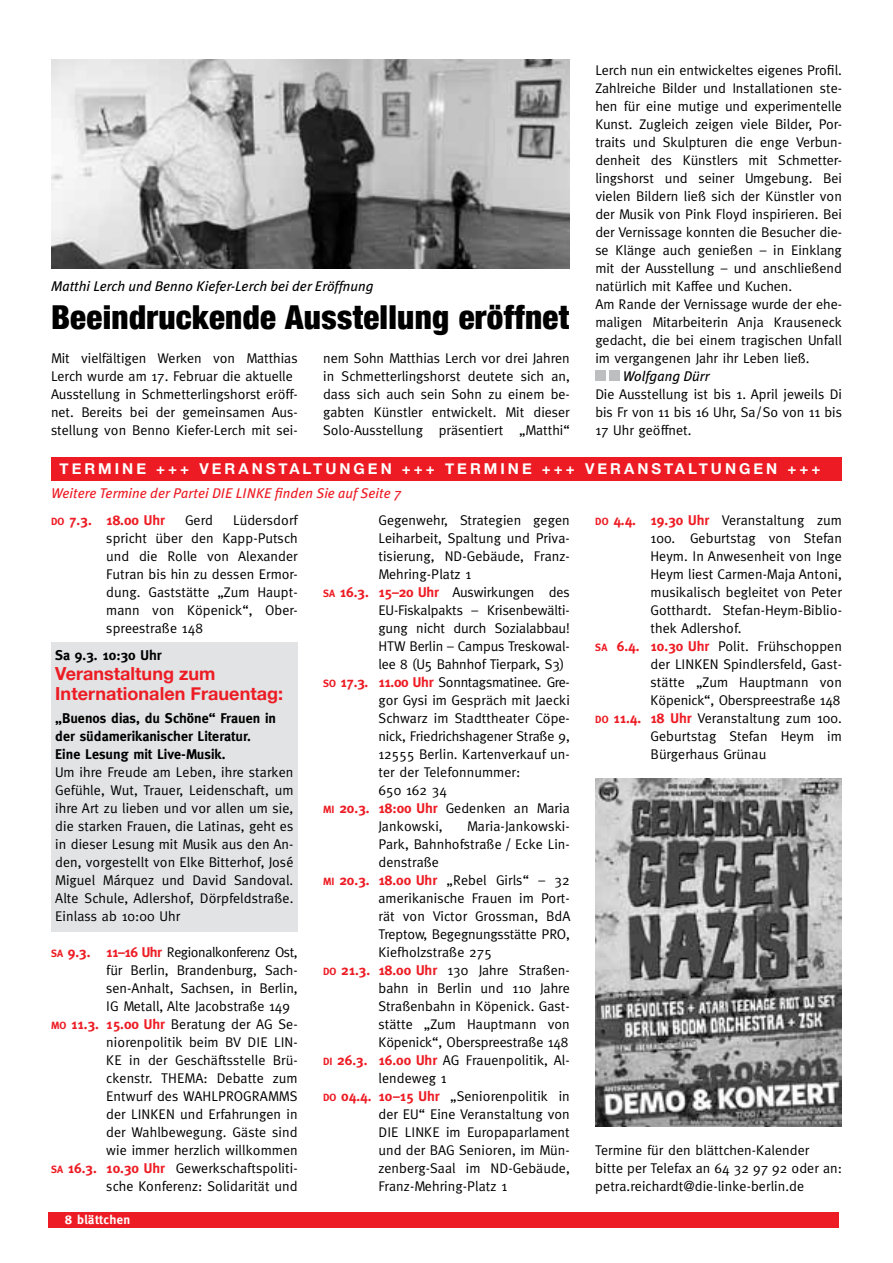
<style>
.page{position:relative;width:893px;height:1263px;background:#fff}
.page>*{position:absolute;margin:0;border:0;box-sizing:border-box;transform-origin:0 0}
.t1{font:900 condensed 33px "Helvetica Neue";letter-spacing:.01em;color:#000}
.t2{font:700 18px/20.2px "Helvetica Neue";color:#ed1c24}
.t3{font:700 15px "Helvetica Neue";letter-spacing:.2em;color:#fff}
.t4{font:14.1px/18px "Meta";color:#000;text-align:justify}
.t5{font:700 14.1px/18px "Meta";color:#000}
.t6{font:italic 14.1px "Meta Plus";color:#000}
.t7{font:italic 14.1px "Meta Plus";letter-spacing:.005em;color:#ed1c24}
.t8{font:14.1px "Meta";letter-spacing:-.03em;color:#000}
.t9{font:14.1px "Meta";letter-spacing:-.02em;color:#000}
.t10{font:700 14.1px "Meta";color:#ed1c24}
.t11{font:700 12.75px "Meta";letter-spacing:.03em;color:#fff}
.s1{font-size:10.5px}
.s2{font-weight:700;font-size:10.5px;color:#ed1c24}
.s3{font-weight:700;color:#ed1c24}
</style>
<div class="page">
<div style="left:48px;top:1212px;width:791px;height:15px;background:#ed1c24"></div>
<div style="left:51px;top:457px;width:791px;height:24px;background:#ed1c24"></div>
<div style="left:51px;top:643px;width:247px;height:289px;background:#e2e3e4"></div>
<div style="left:595px;top:370px;width:11px;height:11px;background:#bcbec0"></div>
<div style="left:609px;top:370px;width:11px;height:11px;background:#bcbec0"></div>
<img style="left:51px;top:60px;width:519px;height:209px">
<img style="left:595px;top:778px;width:247px;height:349px">
<p class="t6" style="left:51px;top:278px;width:324px">Matthi Lerch und Benno Kiefer-Lerch bei der Eröffnung</p>
<h1 class="t1" style="left:51px;top:290px;width:520px">Beeindruckende Ausstellung eröffnet</h1>
<p class="t4" style="left:51px;top:349px;width:248px;text-align:left">Mit vielfältigen Werken von Matthias Lerch wurde am 17. Februar die aktuelle Ausstellung in Schmetterlingshorst eröff&shy;net. Bereits bei der gemeinsamen Aus&shy;stellung von Benno Kiefer-Lerch mit sei-</p>
<p class="t4" style="left:323px;top:349px;width:248px">nem Sohn Matthias Lerch vor drei Jahren in Schmetterlingshorst deutete sich an, dass sich auch sein Sohn zu einem be&shy;gabten Künstler entwickelt. Mit dieser Solo-Ausstellung präsentiert „Matthi“</p>
<p class="t4" style="left:595px;top:61px;width:248px;text-align:left">Lerch nun ein entwickeltes eigenes Profil.<br>Zahlreiche Bilder und Installationen ste&shy;hen für eine mutige und experimentelle Kunst. Zugleich zeigen viele Bilder, Por&shy;traits und Skulpturen die enge Verbun&shy;denheit des Künstlers mit Schmetter&shy;lingshorst und seiner Umgebung. Bei vielen Bildern ließ sich der Künstler von der Musik von Pink Floyd inspirieren. Bei der Vernissage konnten die Besucher die&shy;se Klänge auch genießen – in Einklang mit der Ausstellung – und anschließend natürlich mit Kaffee und Kuchen.<br>Am Rande der Vernissage wurde der ehe&shy;maligen Mitarbeiterin Anja Krauseneck gedacht, die bei einem tragischen Unfall im vergangenen Jahr ihr Leben ließ.</p>
<p class="t6" style="left:623px;top:368px;width:88px">Wolfgang Dürr</p>
<p class="t4" style="left:595px;top:385px;width:248px">Die Ausstellung ist bis 1. April jeweils Di bis Fr von 11 bis 16 Uhr, Sa /So von 11 bis 17 Uhr geöffnet.</p>
<p class="t3" style="left:60px;top:455px;width:762px">TERMINE +++ VERANSTALTUNGEN +++ TERMINE +++ VERANSTALTUNGEN +++</p>
<p class="t7" style="left:51px;top:485px;width:352px">Weitere Termine der Partei DIE LINKE finden Sie auf Seite 7</p>
<p class="t10" style="left:51px;top:512px;width:115px"><span class="s1">Do</span> 7.3. 18.00 Uhr</p>
<p class="t4" style="left:185px;top:510px;width:29px">Gerd</p>
<p class="t4" style="left:106px;top:510px;width:193px;text-indent:127px">Lüdersdorf spricht über den Kapp-Putsch und die Rolle von Alexander Futran bis hin zu dessen Ermor&shy;dung. Gaststätte „Zum Haupt&shy;mann von Köpenick“, Ober&shy;spreestraße 148</p>
<p class="t5" style="left:55px;top:646px;width:108px">Sa 9.3. 10:30 Uhr</p>
<p class="t2" style="left:55px;top:662px;width:229px">Veranstaltung zum<br>Internationalen Frauentag:</p>
<p class="t5" style="left:55px;top:709px;width:222px">„Buenos dias, du Schöne“ Frauen in der südamerikanischer Literatur.<br>Eine Lesung mit Live-Musik.</p>
<p class="t4" style="left:55px;top:763px;width:240px">Um ihre Freude am Leben, ihre starken Gefühle, Wut, Trauer, Leidenschaft, um ihre Art zu lieben und vor allen um sie, die starken Frauen, die Latinas, geht es in dieser Lesung mit Musik aus den An&shy;den, vorgestellt von Elke Bitterhof, José Miguel Márquez und David Sandoval.<br>Alte Schule, Adlershof, Dörpfeldstraße.<br>Einlass ab 10:00 Uhr</p>
<p class="t8" style="left:51px;top:944px;width:248px"><span class="s2">Sa</span> <span class="s3">9.3. 11–16 Uhr</span> Regionalkonferenz Ost,</p>
<p class="t4" style="left:106px;top:961px;width:193px">für Berlin, Brandenburg, Sach-</p>
<p class="t4" style="left:106px;top:979px;width:193px">sen-Anhalt, Sachsen, in Berlin,</p>
<p class="t4" style="left:106px;top:997px;width:185px">IG Metall, Alte Jacobstraße 149</p>
<p class="t4" style="left:51px;top:1014px;width:248px"><span class="s2">Mo</span> <span class="s3">11.3. 15.00 Uhr</span> Beratung der AG Se-</p>
<p class="t4" style="left:106px;top:1033px;width:193px">niorenpolitik beim BV DIE LIN-</p>
<p class="t4" style="left:106px;top:1051px;width:193px">KE in der Geschäftsstelle Brü-</p>
<p class="t4" style="left:106px;top:1069px;width:193px">ckenstr. THEMA: Debatte zum</p>
<p class="t4" style="left:106px;top:1087px;width:193px">Entwurf des WAHLPROGRAMMS</p>
<p class="t4" style="left:106px;top:1105px;width:193px">der LINKEN und Erfahrungen in</p>
<p class="t4" style="left:106px;top:1123px;width:193px">der Wahlbewegung. Gäste sind</p>
<p class="t4" style="left:106px;top:1141px;width:193px">wie immer herzlich willkommen</p>
<p class="t4" style="left:51px;top:1158px;width:248px"><span class="s2">Sa</span> <span class="s3">16.3. 10.30 Uhr</span> Gewerkschaftspoliti-</p>
<p class="t4" style="left:106px;top:1177px;width:193px">sche Konferenz: Solidarität und</p>
<p class="t11" style="left:65px;top:1212px;width:67px">8 blättchen</p>
<p class="t4" style="left:378px;top:511px;width:193px">Gegenwehr, Strategien gegen</p>
<p class="t4" style="left:378px;top:529px;width:193px">Leiharbeit, Spaltung und Priva-</p>
<p class="t4" style="left:378px;top:547px;width:191px">tisierung, ND-Gebäude, Franz-</p>
<p class="t4" style="left:378px;top:565px;width:94px">Mehring-Platz 1</p>
<p class="t4" style="left:323px;top:582px;width:248px"><span class="s2">Sa</span> <span class="s3">16.3. 15–20 Uhr</span> Auswirkungen des</p>
<p class="t4" style="left:378px;top:601px;width:193px">EU-Fiskalpakts – Krisenbewälti-</p>
<p class="t4" style="left:378px;top:619px;width:193px">gung nicht durch Sozialabbau!</p>
<p class="t4" style="left:378px;top:637px;width:193px">HTW Berlin – Campus Treskowal-</p>
<p class="t4" style="left:378px;top:655px;width:187px">lee 8 (U5 Bahnhof Tierpark, S3)</p>
<p class="t9" style="left:323px;top:674px;width:248px"><span class="s2">So</span> <span class="s3">17.3. 11.00 Uhr</span> Sonntagsmatinee. Gre-</p>
<p class="t4" style="left:378px;top:691px;width:193px">gor Gysi im Gespräch mit Jaecki</p>
<p class="t4" style="left:378px;top:709px;width:193px">Schwarz im Stadttheater Cöpe-</p>
<p class="t4" style="left:378px;top:727px;width:193px">nick, Friedrichshagener Straße 9,</p>
<p class="t4" style="left:378px;top:745px;width:193px">12555 Berlin. Kartenverkauf un-</p>
<p class="t4" style="left:378px;top:763px;width:143px">ter der Telefonnummer:</p>
<p class="t4" style="left:378px;top:781px;width:70px">650 162 34</p>
<p class="t4" style="left:323px;top:798px;width:248px"><span class="s2">Mi</span> <span class="s3">20.3. 18:00 Uhr</span> Gedenken an Maria</p>
<p class="t4" style="left:378px;top:817px;width:66px">Jankowski,</p>
<p class="t4" style="left:467px;top:817px;width:103px">Maria-Jankowski-</p>
<p class="t4" style="left:378px;top:835px;width:193px">Park, Bahnhofstraße / Ecke Lin-</p>
<p class="t4" style="left:378px;top:853px;width:62px">denstraße</p>
<p class="t4" style="left:323px;top:870px;width:248px"><span class="s2">Mi</span> <span class="s3">20.3. 18.00 Uhr</span> „Rebel Girls“ – 32</p>
<p class="t4" style="left:378px;top:889px;width:193px">amerikanische Frauen im Port-</p>
<p class="t4" style="left:378px;top:907px;width:194px">rät von Victor Grossman, BdA</p>
<p class="t4" style="left:378px;top:925px;width:193px">Treptow, Begegnungsstätte PRO,</p>
<p class="t4" style="left:378px;top:943px;width:115px">Kiefholzstraße 275</p>
<p class="t4" style="left:323px;top:960px;width:248px"><span class="s2">Do</span> <span class="s3">21.3. 18.00 Uhr</span> 130 Jahre Straßen-</p>
<p class="t4" style="left:378px;top:979px;width:193px">bahn in Berlin und 110 Jahre</p>
<p class="t4" style="left:378px;top:997px;width:193px">Straßenbahn in Köpenick. Gast-</p>
<p class="t4" style="left:378px;top:1015px;width:193px">stätte „Zum Hauptmann von</p>
<p class="t4" style="left:378px;top:1033px;width:191px">Köpenick“, Oberspreestraße 148</p>
<p class="t4" style="left:323px;top:1050px;width:248px"><span class="s2">Di</span> <span class="s3">26.3. 16.00 Uhr</span> AG Frauenpolitik, Al-</p>
<p class="t4" style="left:378px;top:1069px;width:70px">lendeweg 1</p>
<p class="t4" style="left:323px;top:1086px;width:248px"><span class="s2">Do</span> <span class="s3">04.4. 10–15 Uhr</span> „Seniorenpolitik in</p>
<p class="t4" style="left:378px;top:1105px;width:193px">der EU“ Eine Veranstaltung von</p>
<p class="t4" style="left:378px;top:1123px;width:193px">DIE LINKE im Europaparlament</p>
<p class="t4" style="left:378px;top:1141px;width:193px">und der BAG Senioren, im Mün-</p>
<p class="t4" style="left:378px;top:1159px;width:193px">zenberg-Saal im ND-Gebäude,</p>
<p class="t4" style="left:378px;top:1177px;width:130px">Franz-Mehring-Platz 1</p>
<p class="t4" style="left:595px;top:510px;width:248px"><span class="s2">Do</span> <span class="s3">4.4. 19.30 Uhr</span> Veranstaltung zum</p>
<p class="t4" style="left:651px;top:529px;width:193px">100. Geburtstag von Stefan</p>
<p class="t4" style="left:651px;top:547px;width:193px">Heym. In Anwesenheit von Inge</p>
<p class="t4" style="left:651px;top:565px;width:193px">Heym liest Carmen-Maja Antoni,</p>
<p class="t4" style="left:651px;top:583px;width:193px">musikalisch begleitet von Peter</p>
<p class="t4" style="left:651px;top:601px;width:193px">Gotthardt. Stefan-Heym-Biblio-</p>
<p class="t4" style="left:651px;top:619px;width:93px">thek Adlershof.</p>
<p class="t4" style="left:595px;top:636px;width:248px"><span class="s2">Sa</span> <span class="s3">6.4. 10.30 Uhr</span> Polit. Frühschoppen</p>
<p class="t4" style="left:651px;top:655px;width:193px">der LINKEN Spindlersfeld, Gast-</p>
<p class="t4" style="left:651px;top:673px;width:193px">stätte „Zum Hauptmann von</p>
<p class="t4" style="left:651px;top:691px;width:191px">Köpenick“, Oberspreestraße 148</p>
<p class="t4" style="left:595px;top:708px;width:248px"><span class="s2">Do</span> <span class="s3">11.4. 18 Uhr</span> Veranstaltung zum 100.</p>
<p class="t4" style="left:651px;top:727px;width:193px">Geburtstag Stefan Heym im</p>
<p class="t4" style="left:651px;top:745px;width:117px">Bürgerhaus Grünau</p>
<p class="t4" style="left:595px;top:1140px;width:248px;text-align:left">Termine für den blättchen-Kalender<br>bitte per Telefax an 64 32 97 92 oder an: petra.reichardt@die-linke-berlin.de</p>
</div>
